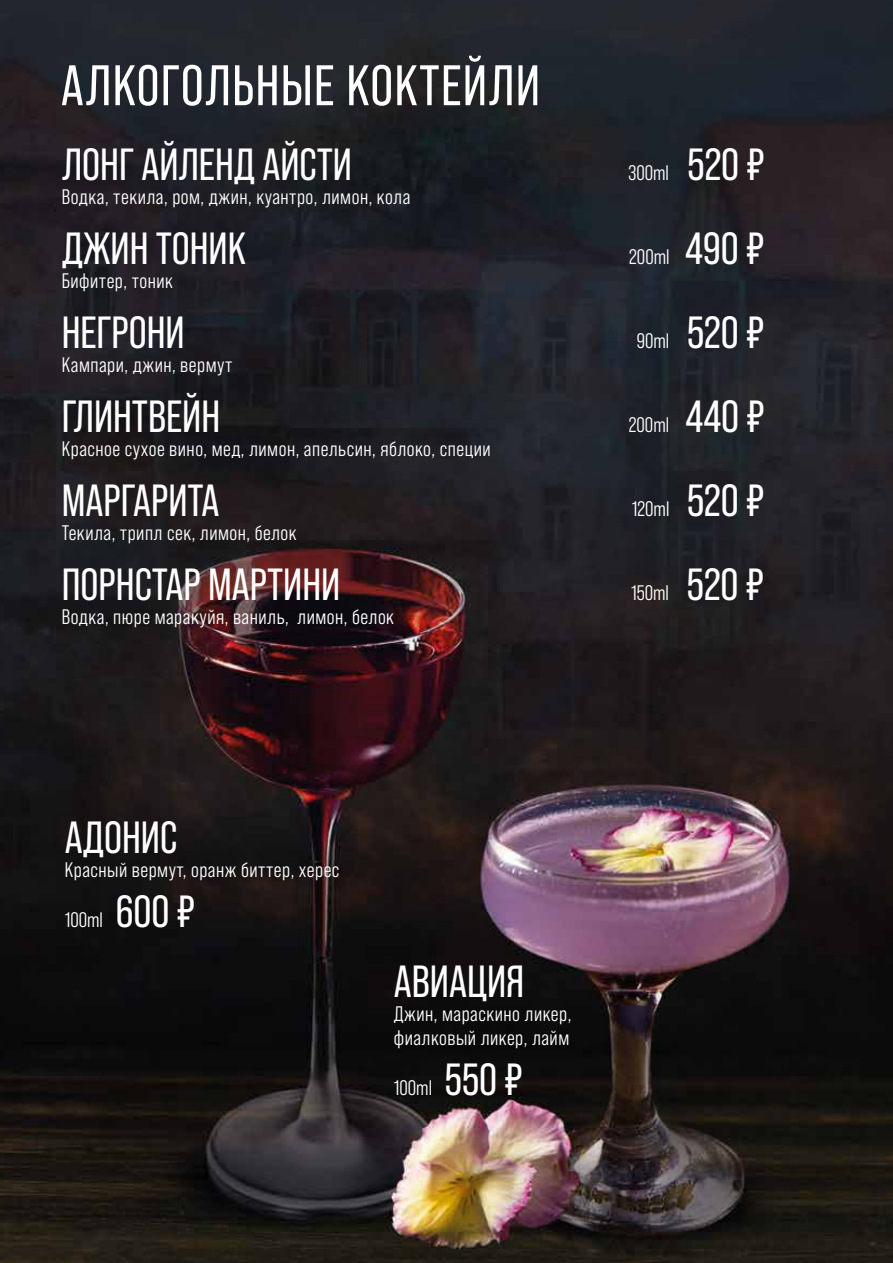
<style>
.page{position:relative;width:893px;height:1263px;background:#fff}
.page>*{position:absolute;margin:0;border:0;box-sizing:border-box;transform-origin:0 0}
.t1{font:57px "Bebas Neue Pro";letter-spacing:.025em;color:#fff}
.t2{font:45px "Bebas Neue Pro";color:#fff}
.t3{font:21px/24px "Bebas Neue Pro Middle";letter-spacing:.025em;color:#fff}
.s1{font-family:"Bebas Neue Pro";font-size:45px}
</style>
<div class="page">
<img style="left:0;top:0;width:893px;height:1263px">
<h1 class="t1" style="left:61px;top:53px;width:481px">АЛКОГОЛЬНЫЕ КОКТЕЙЛИ</h1>
<h2 class="t2" style="left:62px;top:139px;width:292px">ЛОНГ АЙЛЕНД АЙСТИ</h2>
<p class="t3" style="left:628px;top:161px;width:138px">300ml <span class="s1">520 ₽</span></p>
<p class="t3" style="left:62px;top:185px;width:350px">Водка, текила, ром, джин, куантро, лимон, кола</p>
<h2 class="t2" style="left:62px;top:223px;width:186px">ДЖИН ТОНИК</h2>
<p class="t3" style="left:629px;top:245px;width:136px">200ml <span class="s1">490 ₽</span></p>
<p class="t3" style="left:62px;top:269px;width:113px">Бифитер, тоник</p>
<h2 class="t2" style="left:62px;top:307px;width:124px">НЕГРОНИ</h2>
<p class="t3" style="left:637px;top:329px;width:129px">90ml <span class="s1">520 ₽</span></p>
<p class="t3" style="left:62px;top:353px;width:172px">Кампари, джин, вермут</p>
<h2 class="t2" style="left:62px;top:391px;width:160px">ГЛИНТВЕЙН</h2>
<p class="t3" style="left:629px;top:413px;width:137px">200ml <span class="s1">440 ₽</span></p>
<p class="t3" style="left:62px;top:437px;width:430px">Красное сухое вино, мед, лимон, апельсин, яблоко, специи</p>
<h2 class="t2" style="left:62px;top:475px;width:159px">МАРГАРИТА</h2>
<p class="t3" style="left:632px;top:497px;width:134px">120ml <span class="s1">520 ₽</span></p>
<p class="t3" style="left:62px;top:521px;width:237px">Текила, трипл сек, лимон, белок</p>
<h2 class="t2" style="left:62px;top:559px;width:280px">ПОРНСТАР МАРТИНИ</h2>
<p class="t3" style="left:631px;top:581px;width:134px">150ml <span class="s1">520 ₽</span></p>
<p class="t3" style="left:62px;top:605px;width:334px">Водка, пюре маракуйя, ваниль, лимон, белок</p>
<h2 class="t2" style="left:65px;top:812px;width:114px">АДОНИС</h2>
<p class="t3" style="left:65px;top:858px;width:276px">Красный вермут, оранж биттер, херес</p>
<p class="t3" style="left:65px;top:907px;width:132px">100ml <span class="s1">600 ₽</span></p>
<h2 class="t2" style="left:394px;top:956px;width:132px">АВИАЦИЯ</h2>
<p class="t3" style="left:394px;top:1002px;width:179px">Джин, мараскино ликер, фиалковый ликер, лайм</p>
<p class="t3" style="left:394px;top:1075px;width:130px">100ml <span class="s1">550 ₽</span></p>
</div>
